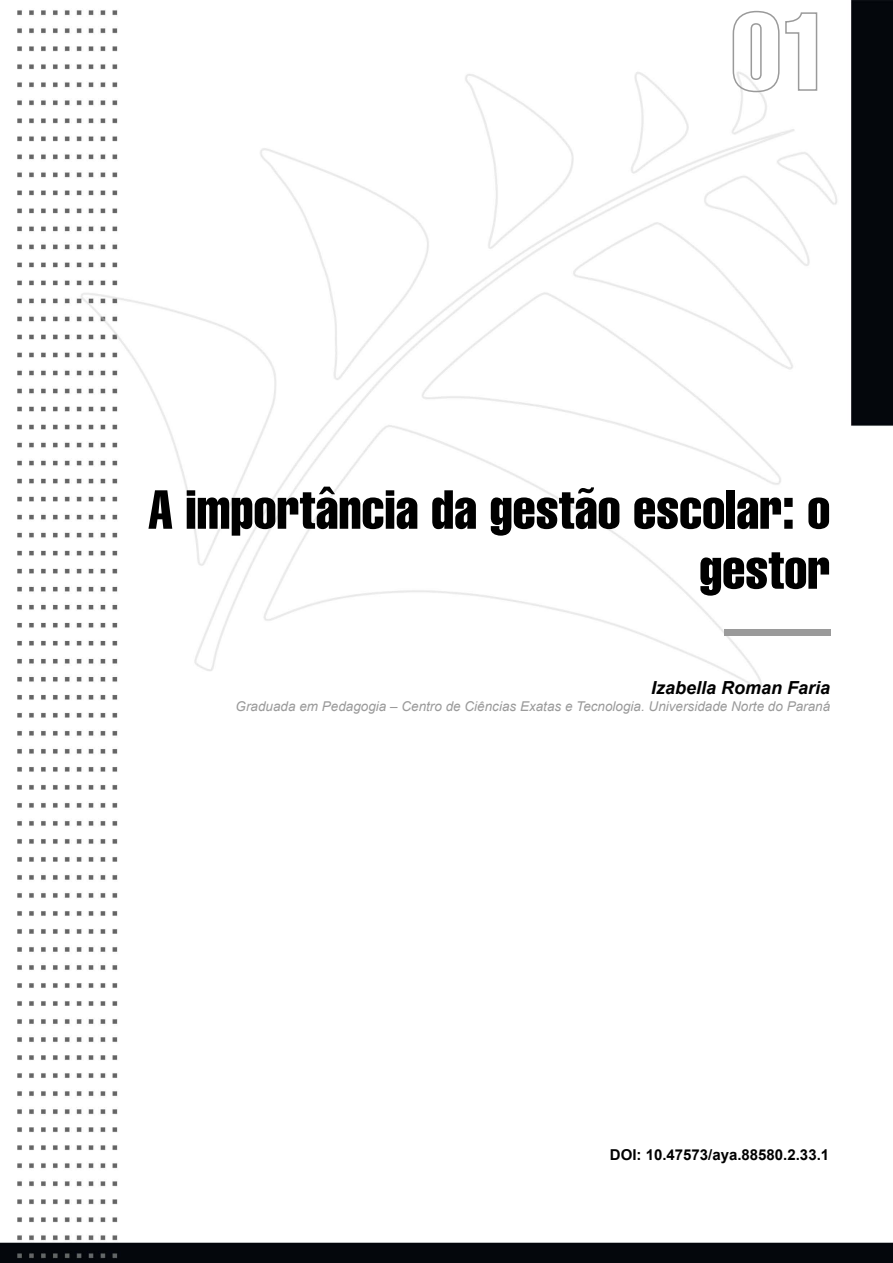
<style>
.page{position:relative;width:893px;height:1263px;background:#fff}
.page>*{position:absolute;margin:0;border:0;box-sizing:border-box;transform-origin:0 0}
.t1{font:extra-condensed 54px/60px "Helvetica";color:#000;text-align:right}
.t2{font:italic 700 18px "Arial";color:#000}
.t3{font:700 15px "Arial";color:#000}
.t4{font:italic 13.5px "Arial";color:#9a9a9a}
</style>
<div class="page">
<img style="left:0;top:0;width:893px;height:1263px">
<svg style="left:732px;top:10px;width:86px;height:83px"></svg>
<div style="left:724px;top:629px;width:106px;height:6px;background:#9a9a9a"></div>
<h1 class="t1" style="left:148px;top:479px;width:684px">A importância da gestão escolar: o gestor</h1>
<h2 class="t2" style="left:651px;top:675px;width:181px">Izabella Roman Faria</h2>
<p class="t4" style="left:236px;top:698px;width:596px">Graduada em Pedagogia – Centro de Ciências Exatas e Tecnologia. Universidade Norte do Paraná</p>
<p class="t3" style="left:610px;top:1144px;width:221px">DOI: 10.47573/aya.88580.2.33.1</p>
</div>
